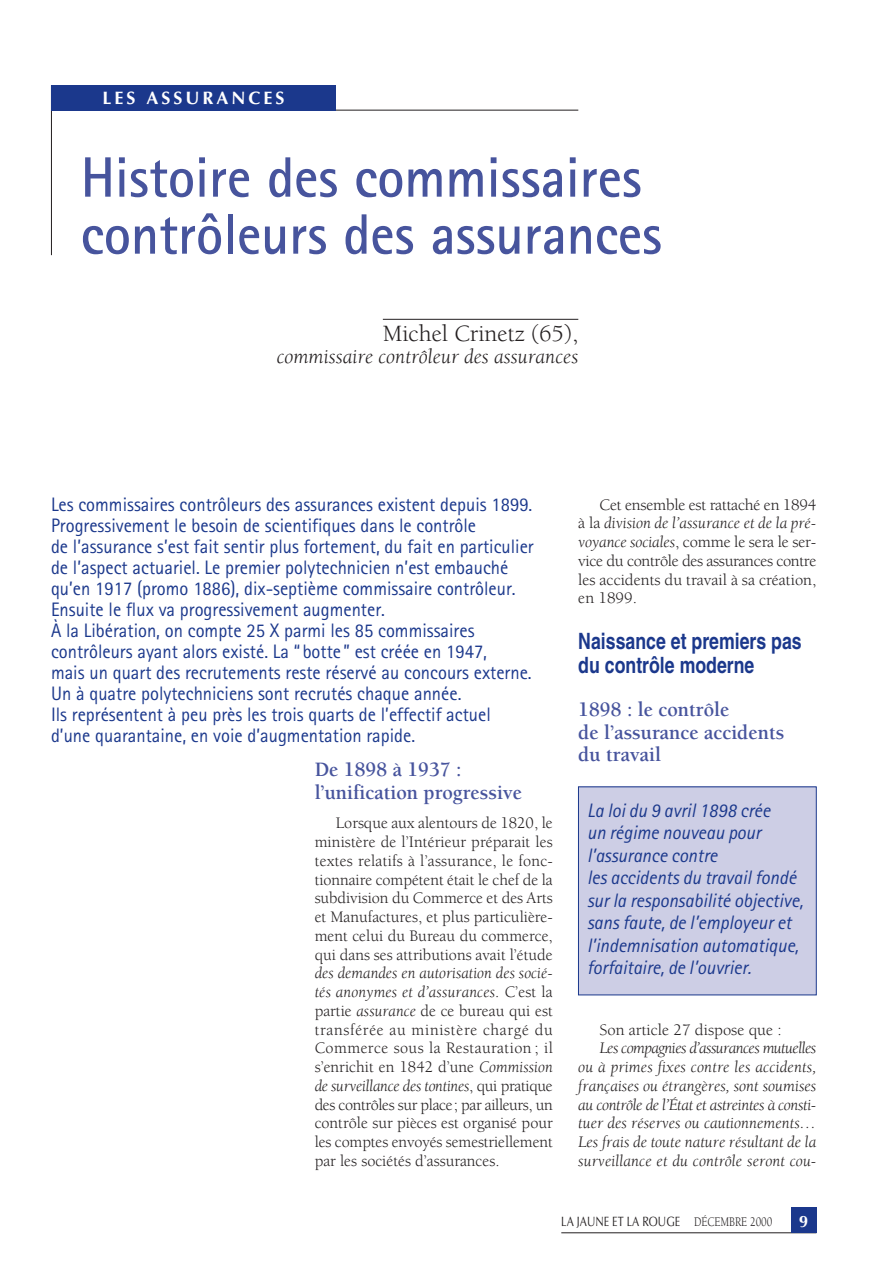
<style>
.page{position:relative;width:893px;height:1263px;background:#fff}
.page>*{position:absolute;margin:0;border:0;box-sizing:border-box;transform-origin:0 0}
.t1{font:700 57px/57px "Rotis Sans Serif";color:#47549d;scale:.95 1}
.t2{font:24px "Berkeley";color:#231f20}
.t3{font:700 condensed 22.5px/24px "Helvetica";color:#1b388c;scale:.96 1}
.t4{font:700 21px/22.5px "Berkeley";color:#47549d;scale:.96 1}
.t5{font:italic 21px "Berkeley";color:#231f20}
.t6{font:19.5px/21px "Rotis Sans Serif";color:#1b388c;scale:.95 1}
.t7{font:italic 19.5px/22.5px "Rotis Sans Serif";color:#1b388c;scale:.95 1}
.t8{font:700 18px "Optima";letter-spacing:.165em;color:#fff}
.t9{font:16.5px/18.8px "Berkeley";color:#231f20;text-align:justify}
.t10{font:italic 16.5px/18.8px "Berkeley";color:#231f20;text-align:justify}
.t11{font:700 16.5px "Optima";color:#fff}
.t12{font:13.5px "Optima";color:#231f20;scale:.8 1}
.s1{font-style:italic}
.s2{font-family:"Berkeley"}
</style>
<div class="page">
<hr style="left:561px;top:1232px;width:255px;height:1px;background:#231f20">
<hr style="left:51px;top:110px;width:527px;height:1px;background:#231f20">
<hr style="left:51px;top:85px;width:1px;height:170px;background:#231f20">
<hr style="left:383px;top:319px;width:195px;height:1px;background:#231f20">
<div style="left:51px;top:85px;width:285px;height:26px;background:#1b388c"></div>
<div style="left:791px;top:1208px;width:25px;height:25px;background:#1b388c"></div>
<div style="left:578px;top:787px;width:238px;height:208px;background:#cdcee5"></div>
<p class="t8" style="left:102px;top:91px;width:184px">LES ASSURANCES</p>
<h1 class="t1" style="left:81px;top:155px;width:613px">Histoire des commissaires contrôleurs des assurances</h1>
<h2 class="t2" style="left:383px;top:324px;width:197px">Michel Crinetz (65),</h2>
<p class="t5" style="left:277px;top:349px;width:303px">commissaire contrôleur des assurances</p>
<p class="t6" style="left:51px;top:496px;width:510px">Les commissaires contrôleurs des assurances existent depuis 1899.<br>Progressivement le besoin de scientifiques dans le contrôle<br>de l’assurance s’est fait sentir plus fortement, du fait en particulier de l’aspect actuariel. Le premier polytechnicien n’est embauché qu’en 1917 (promo 1886), dix-septième commissaire contrôleur.<br>Ensuite le flux va progressivement augmenter.<br>À la Libération, on compte 25 X parmi les 85 commissaires contrôleurs ayant alors existé. La “botte” est créée en 1947,<br>mais un quart des recrutements reste réservé au concours externe.<br>Un à quatre polytechniciens sont recrutés chaque année.<br>Ils représentent à peu près les trois quarts de l’effectif actuel d’une quarantaine, en voie d’augmentation rapide.</p>
<p class="t4" style="left:315px;top:760px;width:217px">De 1898 à 1937 : l’unification progressive</p>
<p class="t9" style="left:315px;top:815px;width:240px;text-indent:21px">Lorsque aux alentours de 1820, le ministère de l’Intérieur préparait les textes relatifs à l’assurance, le fonc&shy;tionnaire compétent était le chef de la subdivision du Commerce et des Arts et Manufactures, et plus particulière&shy;ment celui du Bureau du commerce, qui dans ses attributions avait l’étude</p>
<p class="t9" style="left:315px;top:965px;width:240px"><span class="s1">des demandes en autorisation des socié&shy;tés anonymes et d’assurances</span>. C’est la partie <span class="s1">assurance</span> de ce bureau qui est transférée au ministère chargé du Commerce sous la Restauration ; il s’enrichit en 1842 d’une <span class="s1">Commission de surveillance des tontines</span>, qui pratique des contrôles sur place; par ailleurs, un contrôle sur pièces est organisé pour les comptes envoyés semestriellement par les sociétés d’assurances.</p>
<p class="t9" style="left:578px;top:496px;width:240px;text-indent:21px">Cet ensemble est rattaché en 1894 à la <span class="s1">division de l’assurance et de la pré&shy;voyance sociales</span>, comme le sera le ser&shy;vice du contrôle des assurances contre les accidents du travail à sa création, en 1899.</p>
<h3 class="t3" style="left:578px;top:631px;width:234px">Naissance et premiers pas du contrôle moderne</h3>
<p class="t4" style="left:578px;top:700px;width:216px">1898 : le contrôle<br>de l’assurance accidents du travail</p>
<p class="t7" style="left:587px;top:801px;width:229px">La loi du 9 avril 1898 crée<br>un régime nouveau pour l’assurance contre<br>les accidents du travail fondé sur la responsabilité objective, sans faute, de l’employeur et l’indemnisation automatique, forfaitaire, de l’ouvrier.</p>
<p class="t9" style="left:600px;top:1021px;width:184px">Son article 27 dispose que :</p>
<p class="t10" style="left:578px;top:1040px;width:240px;text-indent:21px">Les compagnies d’assurances mutuelles ou à primes fixes contre les accidents, françaises ou étrangères, sont soumises au contrôle de l’État et astreintes à consti&shy;tuer des réserves ou cautionnements… Les frais de toute nature résultant de la surveillance et du contrôle seront cou-</p>
<p class="t12" style="left:561px;top:1216px;width:265px">LA JAUNE ET LA ROUGE <span class="s2">DÉCEMBRE 2000</span></p>
<p class="t11" style="left:799px;top:1214px;width:11px">9</p>
</div>
